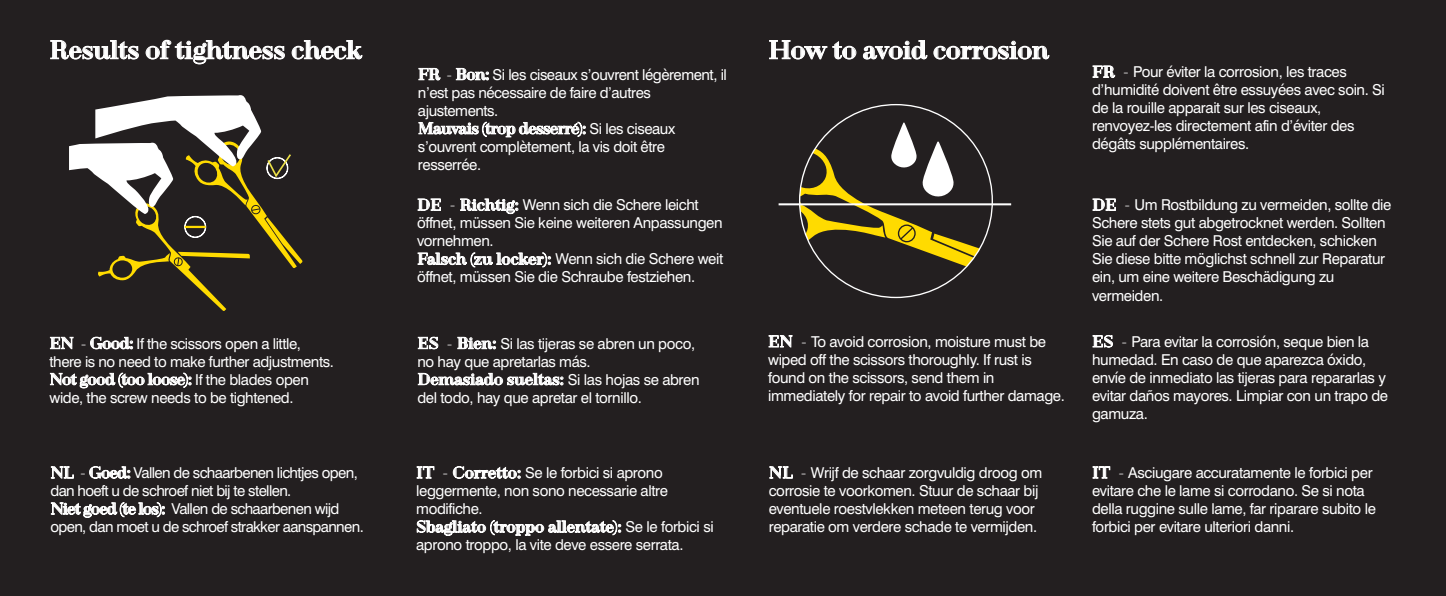
<style>
.page{position:relative;width:1446px;height:596px;background:#fff}
.page>*{position:absolute;margin:0;border:0;box-sizing:border-box;transform-origin:0 0}
.t1{font:24px "Geotica Four";color:#fff}
.t2{font:15px/18px "Swiss 721 BT";letter-spacing:-.025em;color:#fff}
.t3{font:15px "Geotica Four";letter-spacing:-.005em;color:#fff}
.t4{font:15px "Geotica Four";letter-spacing:-.025em;color:#fff}
.s1{font-family:"Geotica Four"}
.s2{font-family:"DIN";font-weight:300}
.s3{font-family:"Swiss 721 BT"}
</style>
<div class="page">
<div style="left:0;top:0;width:1446px;height:595px;background:#231f20"></div>
<svg style="left:50px;top:336px;width:24px;height:13px"></svg>
<svg style="left:90px;top:336px;width:43px;height:13px"></svg>
<svg style="left:50px;top:372px;width:141px;height:16px"></svg>
<svg style="left:51px;top:466px;width:23px;height:12px"></svg>
<svg style="left:89px;top:466px;width:41px;height:12px"></svg>
<svg style="left:51px;top:502px;width:114px;height:15px"></svg>
<svg style="left:418px;top:68px;width:22px;height:12px"></svg>
<svg style="left:456px;top:68px;width:33px;height:12px"></svg>
<svg style="left:418px;top:121px;width:168px;height:16px"></svg>
<svg style="left:418px;top:198px;width:23px;height:13px"></svg>
<svg style="left:460px;top:198px;width:58px;height:16px"></svg>
<svg style="left:418px;top:252px;width:133px;height:15px"></svg>
<svg style="left:418px;top:336px;width:20px;height:13px"></svg>
<svg style="left:457px;top:336px;width:39px;height:13px"></svg>
<svg style="left:418px;top:372px;width:145px;height:13px"></svg>
<svg style="left:417px;top:466px;width:17px;height:12px"></svg>
<svg style="left:453px;top:466px;width:67px;height:12px"></svg>
<svg style="left:417px;top:520px;width:204px;height:15px"></svg>
<svg style="left:768px;top:335px;width:24px;height:12px"></svg>
<svg style="left:769px;top:466px;width:24px;height:12px"></svg>
<svg style="left:1092px;top:65px;width:23px;height:13px"></svg>
<svg style="left:1092px;top:198px;width:24px;height:13px"></svg>
<svg style="left:1092px;top:335px;width:21px;height:12px"></svg>
<svg style="left:1092px;top:466px;width:18px;height:12px"></svg>
<svg style="left:799px;top:122px;width:193px;height:168px"></svg>
<hr style="left:778px;top:203px;width:233px;height:2px;background:#fff">
<svg style="left:50px;top:40px;width:89px;height:19px"></svg>
<svg style="left:146px;top:40px;width:139px;height:24px"></svg>
<svg style="left:292px;top:40px;width:70px;height:19px"></svg>
<svg style="left:769px;top:40px;width:87px;height:19px"></svg>
<svg style="left:863px;top:40px;width:64px;height:19px"></svg>
<svg style="left:933px;top:41px;width:116px;height:18px"></svg>
<svg style="left:69px;top:95px;width:234px;height:216px"></svg>
<h1 class="t1" style="left:49px;top:35px;width:314px">Results of tightness check</h1>
<h1 class="t1" style="left:768px;top:35px;width:282px">How to avoid corrosion</h1>
<p class="t2" style="left:49px;top:334px;width:286px"><span class="s1">EN</span> <span class="s2">-</span> <span class="s1">Good:</span> If the scissors open a little, there is no need to make further adjustments.</p>
<p class="t4" style="left:49px;top:370px;width:261px">Not good (too loose): <span class="s3">If the blades open</span></p>
<p class="t2" style="left:49px;top:388px;width:246px">wide, the screw needs to be tightened.</p>
<p class="t2" style="left:50px;top:463px;width:315px"><span class="s1">NL</span> <span class="s2">-</span> <span class="s1">Goed:</span> Vallen de schaarbenen lichtjes open, dan hoeft u de schroef niet bij te stellen.<br><span class="s1">Niet goed (te los):</span> Vallen de schaarbenen wijd open, dan moet u de schroef strakker aanspannen.</p>
<p class="t2" style="left:418px;top:65px;width:310px"><span class="s1">FR</span> <span class="s2">-</span> <span class="s1">Bon:</span> Si les ciseaux s’ouvrent légèrement, il n’est pas nécessaire de faire d’autres ajustements.</p>
<p class="t4" style="left:418px;top:119px;width:259px">Mauvais (trop desserré): <span class="s3">Si les ciseaux</span></p>
<p class="t2" style="left:418px;top:137px;width:248px">s’ouvrent complètement, la vis doit être resserrée.</p>
<p class="t2" style="left:417px;top:196px;width:308px"><span class="s1">DE</span> <span class="s2">-</span> <span class="s1">Richtig:</span> Wenn sich die Schere leicht öffnet, müssen Sie keine weiteren Anpassungen vornehmen.<br><span class="s1">Falsch (zu locker):</span> Wenn sich die Schere weit öffnet, müssen Sie die Schraube festziehen.</p>
<p class="t2" style="left:417px;top:334px;width:279px"><span class="s1">ES</span> <span class="s2">-</span> <span class="s1">Bien:</span> Si las tijeras se abren un poco, no hay que apretarlas más.</p>
<p class="t3" style="left:417px;top:370px;width:284px">Demasiado sueltas: <span class="s3">Si las hojas se abren</span></p>
<p class="t2" style="left:417px;top:388px;width:226px">del todo, hay que apretar el tornillo.</p>
<p class="t2" style="left:416px;top:463px;width:253px"><span class="s1">IT</span> <span class="s2">-</span> <span class="s1">Corretto:</span> Se le forbici si aprono leggermente, non sono necessarie altre modifiche.</p>
<p class="t3" style="left:416px;top:517px;width:299px">Sbagliato (troppo allentate): <span class="s3">Se le forbici si</span></p>
<p class="t2" style="left:416px;top:535px;width:269px">aprono troppo, la vite deve essere serrata.</p>
<p class="t2" style="left:768px;top:332px;width:298px"><span class="s1">EN</span> <span class="s2">-</span> To avoid corrosion, moisture must be wiped off the scissors thoroughly. If rust is found on the scissors, send them in immediately for repair to avoid further damage.</p>
<p class="t2" style="left:769px;top:463px;width:275px"><span class="s1">NL</span> <span class="s2">-</span> Wrijf de schaar zorgvuldig droog om corrosie te voorkomen. Stuur de schaar bij eventuele roestvlekken meteen terug voor reparatie om verdere schade te vermijden.</p>
<p class="t2" style="left:1092px;top:63px;width:294px"><span class="s1">FR</span> <span class="s2">-</span> Pour éviter la corrosion, les traces d’humidité doivent être essuyées avec soin. Si de la rouille apparait sur les ciseaux, renvoyez-les directement afin d’éviter des dégâts supplémentaires.</p>
<p class="t2" style="left:1092px;top:196px;width:301px"><span class="s1">DE</span> <span class="s2">-</span> Um Rostbildung zu vermeiden, sollte die Schere stets gut abgetrocknet werden. Sollten Sie auf der Schere Rost entdecken, schicken Sie diese bitte möglichst schnell zur Reparatur ein, um eine weitere Beschädigung zu vermeiden.</p>
<p class="t2" style="left:1092px;top:332px;width:298px"><span class="s1">ES</span> <span class="s2">-</span> Para evitar la corrosión, seque bien la humedad. En caso de que aparezca óxido, envíe de inmediato las tijeras para repararlas y evitar daños mayores. Limpiar con un trapo de gamuza.</p>
<p class="t2" style="left:1092px;top:463px;width:285px"><span class="s1">IT</span> <span class="s2">-</span> Asciugare accuratamente le forbici per evitare che le lame si corrodano. Se si nota della ruggine sulle lame, far riparare subito le forbici per evitare ulteriori danni.</p>
</div>
